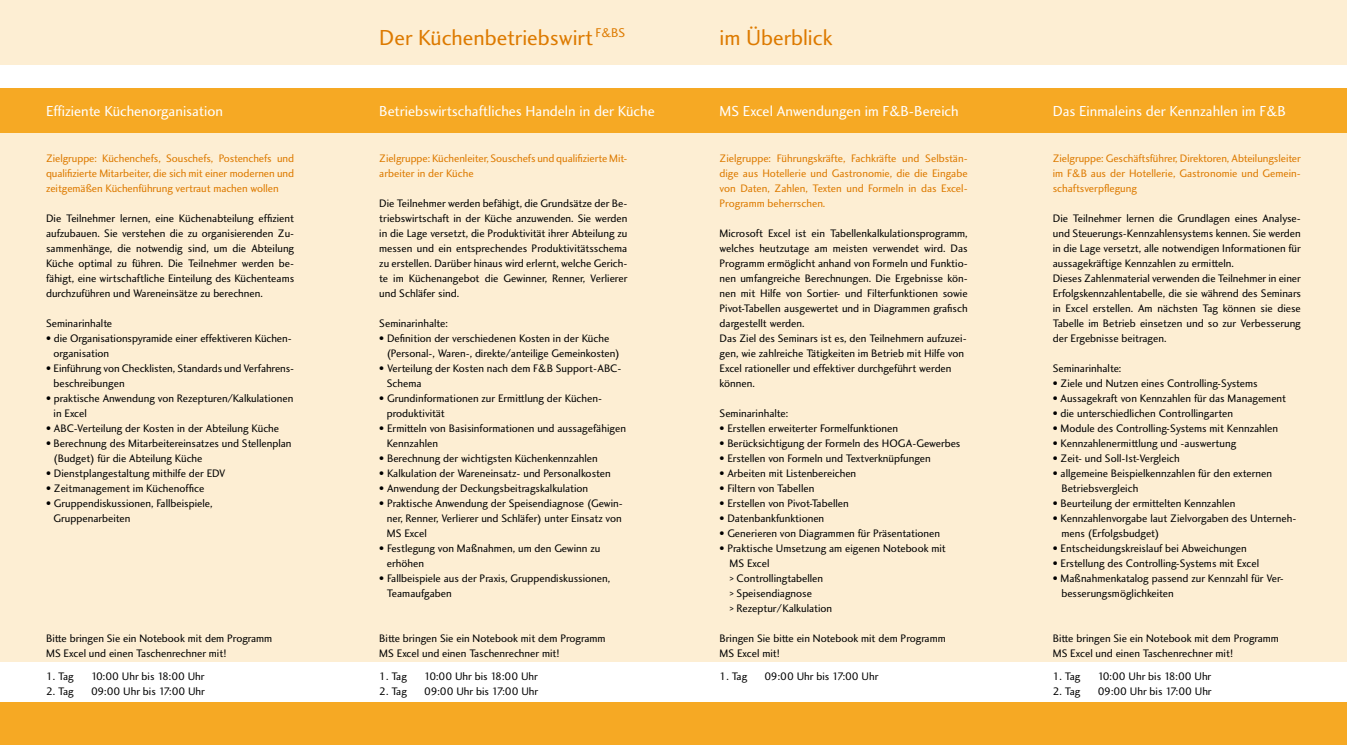
<style>
.page{position:relative;width:1347px;height:745px;background:#fff}
.page>*{position:absolute;margin:0;border:0;box-sizing:border-box;transform-origin:0 0}
.t1{font:22.5px "Charlotte Sans Book Plain";color:#dd7a00}
.t2{font:15px "Charlotte Sans Book Plain";color:#fff}
.t3{font:13.12px "Charlotte Sans Book Plain";color:#dd7a00}
.t4{font:11.25px/15px "Charlotte Sans Book Plain";color:#000}
.t5{font:11.25px/15px "Charlotte Sans Book Plain";letter-spacing:-.005em;color:#dd7a00;text-align:justify}
</style>
<div class="page">
<div style="left:0;top:124px;width:1346px;height:537px;background:#fdeed3"></div>
<div style="left:0;top:88px;width:1346px;height:44px;background:#f6a924"></div>
<div style="left:0;top:702px;width:1346px;height:42px;background:#f6a924"></div>
<div style="left:0;top:0;width:1346px;height:65px;background:#fdeed3"></div>
<h2 class="t2" style="left:46px;top:102px;width:178px">Effiziente Küchenorganisation</h2>
<p class="t5" style="left:46px;top:150px;width:250px">Zielgruppe: Küchenchefs, Souschefs, Postenchefs und qualifizierte Mitarbeiter, die sich mit einer modernen und zeitgemäßen Küchenführung vertraut machen wollen</p>
<p class="t4" style="left:46px;top:210px;width:250px;text-align:justify">Die Teilnehmer lernen, eine Küchenabteilung effizient aufzubauen. Sie verstehen die zu organisierenden Zu&shy;sammenhänge, die notwendig sind, um die Abteilung Küche optimal zu führen. Die Teilnehmer werden be&shy;fähigt, eine wirtschaftliche Einteilung des Küchenteams durchzuführen und Wareneinsätze zu berechnen.</p>
<p class="t4" style="left:46px;top:315px;width:68px">Seminarinhalte</p>
<p class="t4" style="left:54px;top:330px;width:238px;text-indent:-8px">• die Organisationspyramide einer effektiveren Küchen&shy;organisation</p>
<p class="t4" style="left:54px;top:360px;width:241px;text-indent:-8px">• Einführung von Checklisten, Standards und Verfahrens&shy;beschreibungen</p>
<p class="t4" style="left:54px;top:390px;width:241px;text-indent:-8px">• praktische Anwendung von Rezepturen/Kalkulationen in Excel</p>
<p class="t4" style="left:46px;top:420px;width:235px">• ABC-Verteilung der Kosten in der Abteilung Küche</p>
<p class="t4" style="left:54px;top:435px;width:239px;text-indent:-8px">• Berechnung des Mitarbeitereinsatzes und Stellenplan (Budget) für die Abteilung Küche</p>
<p class="t4" style="left:46px;top:465px;width:181px">• Dienstplangestaltung mithilfe der EDV</p>
<p class="t4" style="left:46px;top:480px;width:160px">• Zeitmanagement im Küchenoffice</p>
<p class="t4" style="left:54px;top:495px;width:161px;text-indent:-8px">• Gruppendiskussionen, Fallbeispiele,<br>Gruppenarbeiten</p>
<p class="t4" style="left:46px;top:630px;width:228px">Bitte bringen Sie ein Notebook mit dem Programm<br>MS Excel und einen Taschenrechner mit!</p>
<p class="t4" style="left:46px;top:668px;width:29px">1. Tag</p>
<p class="t4" style="left:91px;top:668px;width:115px">10:00 Uhr bis 18:00 Uhr</p>
<p class="t4" style="left:46px;top:683px;width:29px">2. Tag</p>
<p class="t4" style="left:91px;top:683px;width:115px">09:00 Uhr bis 17:00 Uhr</p>
<h1 class="t1" style="left:379px;top:24px;width:215px">Der Küchenbetriebswirt</h1>
<h1 class="t1" style="left:719px;top:24px;width:114px">im Überblick</h1>
<p class="t3" style="left:595px;top:25px;width:31px">F&amp;BS</p>
<h2 class="t2" style="left:379px;top:102px;width:277px">Betriebswirtschaftliches Handeln in der Küche</h2>
<p class="t5" style="left:379px;top:150px;width:250px">Zielgruppe: Küchenleiter, Souschefs und qualifizierte Mit&shy;arbeiter in der Küche</p>
<p class="t4" style="left:379px;top:195px;width:250px;text-align:justify">Die Teilnehmer werden befähigt, die Grundsätze der Be&shy;triebswirtschaft in der Küche anzuwenden. Sie werden in die Lage versetzt, die Produktivität ihrer Abteilung zu messen und ein entsprechendes Produktivitätsschema zu erstellen. Darüber hinaus wird erlernt, welche Gerich&shy;te im Küchenangebot die Gewinner, Renner, Verlierer und Schläfer sind.</p>
<p class="t4" style="left:379px;top:315px;width:70px">Seminarinhalte:</p>
<p class="t4" style="left:387px;top:330px;width:234px;text-indent:-8px">• Definition der verschiedenen Kosten in der Küche (Personal-, Waren-, direkte/anteilige Gemeinkosten)</p>
<p class="t4" style="left:387px;top:360px;width:235px;text-indent:-8px">• Verteilung der Kosten nach dem F&amp;B Support-ABC-<br>Schema</p>
<p class="t4" style="left:387px;top:390px;width:216px;text-indent:-8px">• Grundinformationen zur Ermittlung der Küchen&shy;produktivität</p>
<p class="t4" style="left:387px;top:420px;width:241px;text-indent:-8px">• Ermitteln von Basisinformationen und aussagefähigen<br>Kennzahlen</p>
<p class="t4" style="left:379px;top:450px;width:220px">• Berechnung der wichtigsten Küchenkennzahlen</p>
<p class="t4" style="left:379px;top:465px;width:233px">• Kalkulation der Wareneinsatz- und Personalkosten</p>
<p class="t4" style="left:379px;top:480px;width:210px">• Anwendung der Deckungsbeitragskalkulation</p>
<p class="t4" style="left:387px;top:495px;width:236px;text-align:justify;text-indent:-8px">• Praktische Anwendung der Speisendiagnose (Gewin&shy;ner, Renner, Verlierer und Schläfer) unter Einsatz von MS Excel</p>
<p class="t4" style="left:387px;top:540px;width:215px;text-indent:-8px">• Festlegung von Maßnahmen, um den Gewinn zu erhöhen</p>
<p class="t4" style="left:387px;top:570px;width:225px;text-indent:-8px">• Fallbeispiele aus der Praxis, Gruppendiskussionen,<br>Teamaufgaben</p>
<p class="t4" style="left:379px;top:630px;width:228px">Bitte bringen Sie ein Notebook mit dem Programm<br>MS Excel und einen Taschenrechner mit!</p>
<p class="t4" style="left:379px;top:667px;width:29px">1. Tag</p>
<p class="t4" style="left:424px;top:667px;width:115px">10:00 Uhr bis 18:00 Uhr</p>
<p class="t4" style="left:379px;top:682px;width:29px">2. Tag</p>
<p class="t4" style="left:424px;top:682px;width:115px">09:00 Uhr bis 17:00 Uhr</p>
<h2 class="t2" style="left:719px;top:102px;width:241px">MS Excel Anwendungen im F&amp;B-Bereich</h2>
<p class="t5" style="left:719px;top:150px;width:250px">Zielgruppe: Führungskräfte, Fachkräfte und Selbstän&shy;dige aus Hotellerie und Gastronomie, die die Eingabe von Daten, Zahlen, Texten und Formeln in das Excel-Programm beherrschen.</p>
<p class="t4" style="left:719px;top:225px;width:250px">Microsoft Excel ist ein Tabellenkalkulationsprogramm, welches heutzutage am meisten verwendet wird. Das Programm ermöglicht anhand von Formeln und Funktio&shy;nen umfangreiche Berechnungen. Die Ergebnisse kön&shy;nen mit Hilfe von Sortier- und Filterfunktionen sowie Pivot-Tabellen ausgewertet und in Diagrammen grafisch dargestellt werden.<br>Das Ziel des Seminars ist es, den Teilnehmern aufzuzei&shy;gen, wie zahlreiche Tätigkeiten im Betrieb mit Hilfe von Excel rationeller und effektiver durchgeführt werden können.</p>
<p class="t4" style="left:719px;top:405px;width:70px">Seminarinhalte:</p>
<p class="t4" style="left:719px;top:420px;width:180px">• Erstellen erweiterter Formelfunktionen</p>
<p class="t4" style="left:719px;top:435px;width:242px">• Berücksichtigung der Formeln des HOGA-Gewerbes</p>
<p class="t4" style="left:719px;top:450px;width:213px">• Erstellen von Formeln und Textverknüpfungen</p>
<p class="t4" style="left:719px;top:465px;width:138px">• Arbeiten mit Listenbereichen</p>
<p class="t4" style="left:719px;top:480px;width:96px">• Filtern von Tabellen</p>
<p class="t4" style="left:719px;top:495px;width:131px">• Erstellen von Pivot-Tabellen</p>
<p class="t4" style="left:719px;top:510px;width:106px">• Datenbankfunktionen</p>
<p class="t4" style="left:719px;top:525px;width:222px">• Generieren von Diagrammen für Präsentationen</p>
<p class="t4" style="left:729px;top:540px;width:218px;text-indent:-10px">• Praktische Umsetzung am eigenen Notebook mit<br>MS Excel<br>&gt; Controllingtabellen<br>&gt; Speisendiagnose<br>&gt; Rezeptur/Kalkulation</p>
<p class="t4" style="left:719px;top:630px;width:228px">Bringen Sie bitte ein Notebook mit dem Programm<br>MS Excel mit!</p>
<p class="t4" style="left:719px;top:667px;width:29px">1. Tag</p>
<p class="t4" style="left:764px;top:667px;width:115px">09:00 Uhr bis 17:00 Uhr</p>
<h2 class="t2" style="left:1052px;top:102px;width:235px">Das Einmaleins der Kennzahlen im F&amp;B</h2>
<p class="t5" style="left:1052px;top:150px;width:250px">Zielgruppe: Geschäftsführer, Direktoren, Abteilungsleiter im F&amp;B aus der Hotellerie, Gastronomie und Gemein&shy;schaftsverpflegung</p>
<p class="t4" style="left:1052px;top:210px;width:250px">Die Teilnehmer lernen die Grundlagen eines Analyse&shy;und Steuerungs-Kennzahlensystems kennen. Sie werden in die Lage versetzt, alle notwendigen Informationen für aussagekräftige Kennzahlen zu ermitteln.<br>Dieses Zahlenmaterial verwenden die Teilnehmer in einer Erfolgskennzahlentabelle, die sie während des Seminars in Excel erstellen. Am nächsten Tag können sie diese Tabelle im Betrieb einsetzen und so zur Verbesserung der Ergebnisse beitragen.</p>
<p class="t4" style="left:1052px;top:360px;width:70px">Seminarinhalte:</p>
<p class="t4" style="left:1052px;top:375px;width:206px">• Ziele und Nutzen eines Controlling-Systems</p>
<p class="t4" style="left:1052px;top:390px;width:235px">• Aussagekraft von Kennzahlen für das Management</p>
<p class="t4" style="left:1052px;top:405px;width:182px">• die unterschiedlichen Controllingarten</p>
<p class="t4" style="left:1052px;top:420px;width:227px">• Module des Controlling-Systems mit Kennzahlen</p>
<p class="t4" style="left:1052px;top:435px;width:185px">• Kennzahlenermittlung und -auswertung</p>
<p class="t4" style="left:1052px;top:450px;width:128px">• Zeit- und Soll-Ist-Vergleich</p>
<p class="t4" style="left:1061px;top:465px;width:212px;text-indent:-9px">• allgemeine Beispielkennzahlen für den externen<br>Betriebsvergleich</p>
<p class="t4" style="left:1052px;top:495px;width:184px">• Beurteilung der ermittelten Kennzahlen</p>
<p class="t4" style="left:1061px;top:510px;width:235px;text-indent:-9px">• Kennzahlenvorgabe laut Zielvorgaben des Unterneh&shy;mens (Erfolgsbudget)</p>
<p class="t4" style="left:1052px;top:540px;width:196px">• Entscheidungskreislauf bei Abweichungen</p>
<p class="t4" style="left:1052px;top:555px;width:208px">• Erstellung des Controlling-Systems mit Excel</p>
<p class="t4" style="left:1061px;top:570px;width:222px;text-indent:-9px">• Maßnahmenkatalog passend zur Kennzahl für Ver&shy;besserungsmöglichkeiten</p>
<p class="t4" style="left:1052px;top:630px;width:228px">Bitte bringen Sie ein Notebook mit dem Programm<br>MS Excel und einen Taschenrechner mit!</p>
<p class="t4" style="left:1052px;top:667px;width:29px">1. Tag</p>
<p class="t4" style="left:1097px;top:667px;width:115px">10:00 Uhr bis 18:00 Uhr</p>
<p class="t4" style="left:1052px;top:682px;width:29px">2. Tag</p>
<p class="t4" style="left:1097px;top:682px;width:115px">09:00 Uhr bis 17:00 Uhr</p>
</div>
